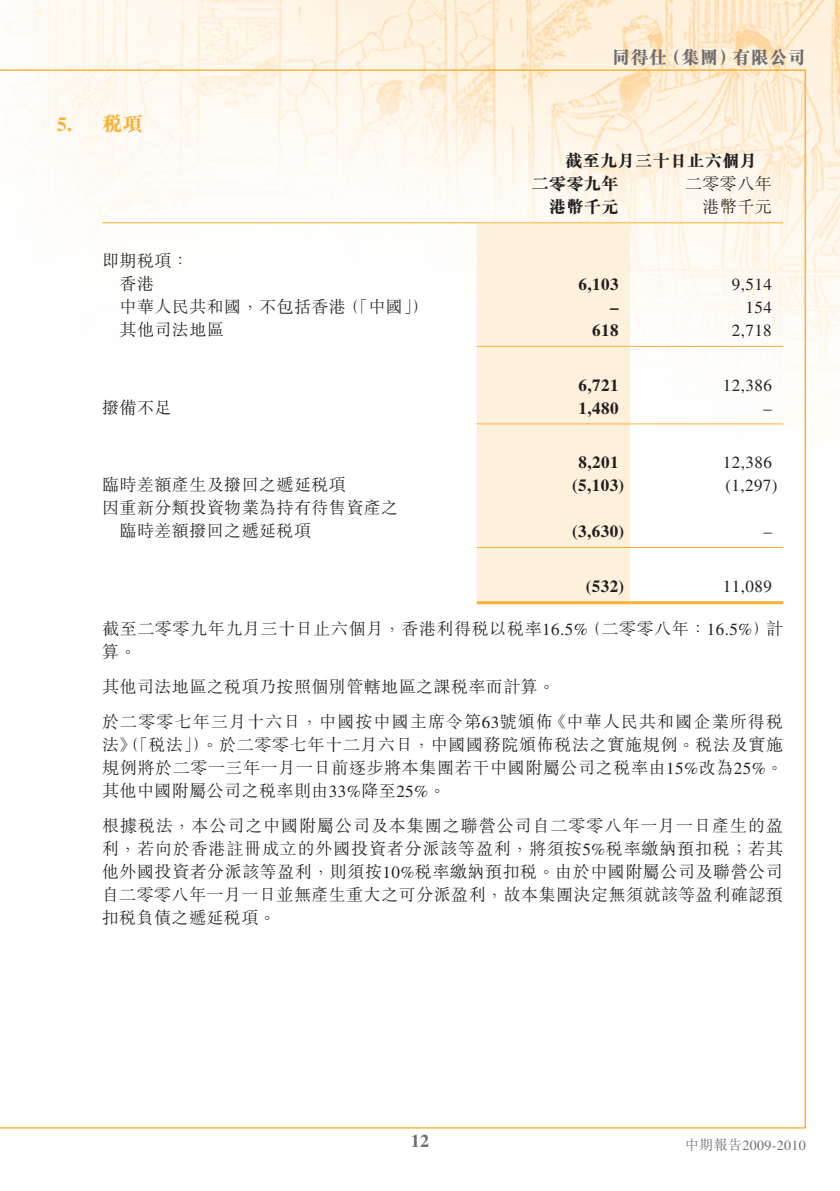
<style>
.page{position:relative;width:840px;height:1191px;background:#fff}
.page>*{position:absolute;margin:0;border:0;box-sizing:border-box;transform-origin:0 0}
.t1{font:800 20px "M Sung HK";color:#fbb034}
.t2{font:700 20px "Times LT Std";color:#fbb034}
.t3{font:800 18px "M Sung HK";letter-spacing:.025em;color:#6c6d70}
.t4{font:700 18px "Times LT Std";color:#6c6d70}
.t5{font:300 17px/23px "M Sung HK";letter-spacing:.025em;color:#231f20}
.t6{font:700 17px "Times LT Std";letter-spacing:.025em;color:#231f20}
.t7{font:17px "Times LT Std";letter-spacing:.025em;color:#231f20}
.t8{font:800 17px "M Sung HK";letter-spacing:.025em;color:#231f20}
.t9{font:14px "Times LT Std";letter-spacing:.025em;color:#6c6d70}
.s1{font-family:"Times LT Std";font-weight:400}
.s2{font-family:"M Sung HK";font-weight:300}
</style>
<div class="page">
<img style="left:1px;top:0;width:838px;height:1129px">
<div style="left:476px;top:223px;width:153px;height:378px;background:#fef1dc"></div>
<hr style="left:102px;top:222px;width:374px;height:1px;background:#fbb034">
<hr style="left:476px;top:222px;width:153px;height:1px;background:#fbb034">
<hr style="left:629px;top:222px;width:153px;height:1px;background:#fbb034">
<hr style="left:476px;top:346px;width:153px;height:1px;background:#fbb034">
<hr style="left:629px;top:346px;width:153px;height:1px;background:#fbb034">
<hr style="left:476px;top:423px;width:153px;height:1px;background:#fbb034">
<hr style="left:629px;top:423px;width:153px;height:1px;background:#fbb034">
<hr style="left:476px;top:547px;width:153px;height:1px;background:#fbb034">
<hr style="left:629px;top:547px;width:153px;height:1px;background:#fbb034">
<hr style="left:476px;top:601px;width:153px;height:3px;background:#fbb034">
<hr style="left:629px;top:601px;width:153px;height:3px;background:#fbb034">
<p class="t2" style="left:57px;top:113px;width:17px">5.</p>
<p class="t3" style="left:662px;top:44px;width:75px">（集團）</p>
<p class="t3" style="left:732px;top:44px;width:75px">有限公司</p>
<p class="t3" style="left:612px;top:44px;width:56px">同得仕</p>
<p class="t1" style="left:102px;top:110px;width:42px">稅項</p>
<p class="t8" style="left:565px;top:148px;width:193px">截至九月三十日止六個月</p>
<p class="t5" style="left:684px;top:171px;width:88px">二零零八年</p>
<p class="t8" style="left:531px;top:171px;width:88px">二零零九年</p>
<p class="t8" style="left:549px;top:194px;width:71px">港幣千元</p>
<p class="t5" style="left:702px;top:194px;width:71px">港幣千元</p>
<p class="t5" style="left:102px;top:249px;width:88px">即期稅項：</p>
<p class="t5" style="left:119px;top:272px;width:36px">香港</p>
<p class="t6" style="left:578px;top:274px;width:41px">6,103</p>
<p class="t7" style="left:731px;top:275px;width:41px">9,514</p>
<p class="t5" style="left:119px;top:295px;width:228px">中華人民共和國，不包括香港</p>
<p class="t5" style="left:342px;top:295px;width:89px">（「中國 (「</p>
<p class="t6" style="left:609px;top:297px;width:10px">–</p>
<p class="t7" style="left:745px;top:298px;width:28px">154</p>
<p class="t5" style="left:119px;top:318px;width:106px">其他司法地區</p>
<p class="t6" style="left:592px;top:320px;width:28px">618</p>
<p class="t7" style="left:731px;top:321px;width:41px">2,718</p>
<p class="t6" style="left:578px;top:375px;width:41px">6,721</p>
<p class="t7" style="left:722px;top:375px;width:50px">12,386</p>
<p class="t5" style="left:102px;top:395px;width:71px">撥備不足</p>
<p class="t6" style="left:578px;top:398px;width:41px">1,480</p>
<p class="t7" style="left:763px;top:398px;width:10px">–</p>
<p class="t6" style="left:578px;top:452px;width:41px">8,201</p>
<p class="t7" style="left:722px;top:453px;width:50px">12,386</p>
<p class="t5" style="left:102px;top:473px;width:297px">臨時差額產生及撥回之遞延稅項<br>因重新分類投資物業為持有待售資產之</p>
<p class="t6" style="left:571px;top:475px;width:54px">)5,103(</p>
<p class="t7" style="left:725px;top:476px;width:54px">)1,297(</p>
<p class="t5" style="left:119px;top:519px;width:193px">臨時差額撥回之遞延稅項</p>
<p class="t6" style="left:571px;top:521px;width:54px">)3,630(</p>
<p class="t7" style="left:762px;top:522px;width:10px">–</p>
<p class="t6" style="left:585px;top:576px;width:40px">)532(</p>
<p class="t7" style="left:722px;top:576px;width:50px">11,089</p>
<p class="t5" style="left:765px;top:616px;width:18px">計</p>
<p class="t5" style="left:102px;top:616px;width:487px">截至二零零九年九月三十日止六個月，香港利得稅以稅率<span class="s1">16.5%</span>算。</p>
<p class="t5" style="left:549px;top:668px;width:235px;line-height:35px;text-indent:-446px">其他司法地區之稅項乃按照個別管轄地區之課稅率而計算。<br>《中華人民共和國企業所得稅</p>
<p class="t5" style="left:583px;top:616px;width:187px">（二零零八年：<span class="s1">16.5%</span>）</p>
<p class="t5" style="left:102px;top:709px;width:682px">於二零零七年三月十六日，中國按中國主席令第<span class="s1">63</span>號頒佈<br>法》（「稅法」）。於二零零七年十二月六日，中國國務院頒佈稅法之實施規例。稅法及實施規例將於二零一三年一月一日前逐步將本集團若干中國附屬公司之稅率由<span class="s1">15%</span>改為<span class="s1">25%</span>。其他中國附屬公司之稅率則由<span class="s1">33%</span>降至<span class="s1">25%</span>。</p>
<p class="t5" style="left:102px;top:813px;width:682px;text-align:justify">根據稅法，本公司之中國附屬公司及本集團之聯營公司自二零零八年一月一日產生的盈利，若向於香港註冊成立的外國投資者分派該等盈利，將須按<span class="s1">5%</span>稅率繳納預扣稅；若其他外國投資者分派該等盈利，則須按<span class="s1">10%</span>稅率繳納預扣稅。由於中國附屬公司及聯營公司自二零零八年一月一日並無產生重大之可分派盈利，故本集團決定無須就該等盈利確認預扣稅負債之遞延稅項。</p>
<p class="t4" style="left:410px;top:1130px;width:20px">12</p>
<p class="t9" style="left:684px;top:1137px;width:122px"><span class="s2">中期報告</span>2009-2010</p>
</div>
